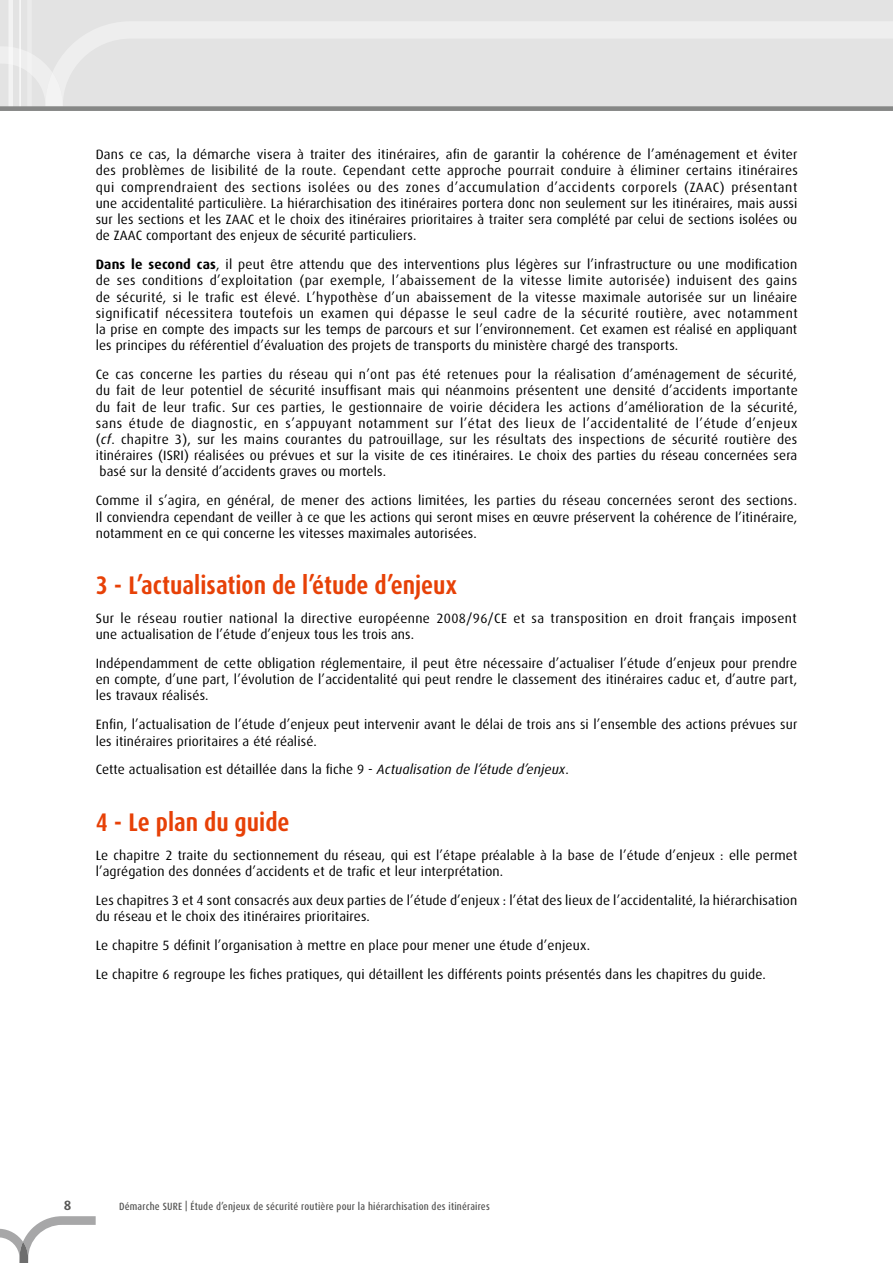
<style>
.page{position:relative;width:893px;height:1263px;background:#fff}
.page>*{position:absolute;margin:0;border:0;box-sizing:border-box;transform-origin:0 0}
.t1{font:700 condensed 25.5px "Dax OT";color:#e74107}
.t2{font:13.5px/16.2px "Dax OT";letter-spacing:.01em;color:#000;text-align:justify}
.t3{font:13.5px/16.2px "Dax OT";letter-spacing:.03em;color:#000}
.t4{font:700 13.5px "Dax OT";color:#565655}
.t5{font:500 condensed 10.5px "Dax OT";letter-spacing:.02em;color:#565655}
.s1{font-weight:700}
.s2{font-style:italic}
</style>
<div class="page">
<div style="left:0;top:0;width:893px;height:106px;background:#e3e3e3"></div>
<hr style="left:9px;top:0;width:4px;height:108px;background:#f3f3f3">
<hr style="left:19px;top:0;width:2px;height:108px;background:#fff">
<div style="left:27px;top:0;width:5px;height:108px;background:#ebebeb"></div>
<svg style="left:63px;top:22px;width:830px;height:71px"></svg>
<svg style="left:0;top:46px;width:63px;height:60px"></svg>
<div style="left:0;top:106px;width:893px;height:5px;background:#868786"></div>
<svg style="left:0;top:1216px;width:96px;height:47px"></svg>
<p class="t2" style="left:96px;top:147px;width:704px">Dans ce cas, la démarche visera à traiter des itinéraires, afin de garantir la cohérence de l’aménagement et éviter des problèmes de lisibilité de la route. Cependant cette approche pourrait conduire à éliminer certains itinéraires qui comprendraient des sections isolées ou des zones d’accumulation d’accidents corporels (ZAAC) présentant une accidentalité particulière. La hiérarchisation des itinéraires portera donc non seulement sur les itinéraires, mais aussi sur les sections et les ZAAC et le choix des itinéraires prioritaires à traiter sera complété par celui de sections isolées ou de ZAAC comportant des enjeux de sécurité particuliers.</p>
<p class="t2" style="left:96px;top:257px;width:703px"><span class="s1">Dans le second cas</span>, il peut être attendu que des interventions plus légères sur l’infrastructure ou une modification de ses conditions d’exploitation (par exemple, l’abaissement de la vitesse limite autorisée) induisent des gains de sécurité, si le trafic est élevé. L’hypothèse d’un abaissement de la vitesse maximale autorisée sur un linéaire significatif nécessitera toutefois un examen qui dépasse le seul cadre de la sécurité routière, avec notamment la prise en compte des impacts sur les temps de parcours et sur l’environnement. Cet examen est réalisé en appliquant les principes du référentiel d’évaluation des projets de transports du ministère chargé des transports.</p>
<p class="t2" style="left:96px;top:366px;width:704px">Ce cas concerne les parties du réseau qui n’ont pas été retenues pour la réalisation d’aménagement de sécurité, du fait de leur potentiel de sécurité insuffisant mais qui néanmoins présentent une densité d’accidents importante du fait de leur trafic. Sur ces parties, le gestionnaire de voirie décidera les actions d’amélioration de la sécurité, sans étude de diagnostic, en s’appuyant notamment sur l’état des lieux de l’accidentalité de l’étude d’enjeux (<span class="s2">cf</span>. chapitre 3), sur les mains courantes du patrouillage, sur les résultats des inspections de sécurité routière des itinéraires (ISRI) réalisées ou prévues et sur la visite de ces itinéraires. Le choix des parties du réseau concernées sera basé sur la densité d’accidents graves ou mortels.</p>
<p class="t2" style="left:96px;top:493px;width:703px">Comme il s’agira, en général, de mener des actions limitées, les parties du réseau concernées seront des sections.<br>Il conviendra cependant de veiller à ce que les actions qui seront mises en œuvre préservent la cohérence de l’itinéraire, notamment en ce qui concerne les vitesses maximales autorisées.</p>
<h1 class="t1" style="left:96px;top:569px;width:363px">3 - L’actualisation de l’étude d’enjeux</h1>
<p class="t3" style="left:96px;top:610px;width:703px">Sur le réseau routier national la directive européenne 2008/96/CE et sa transposition en droit français imposent une actualisation de l’étude d’enjeux tous les trois ans.</p>
<p class="t2" style="left:96px;top:655px;width:703px">Indépendamment de cette obligation réglementaire, il peut être nécessaire d’actualiser l’étude d’enjeux pour prendre en compte, d’une part, l’évolution de l’accidentalité qui peut rendre le classement des itinéraires caduc et, d’autre part, les travaux réalisés.</p>
<p class="t2" style="left:96px;top:717px;width:703px">Enfin, l’actualisation de l’étude d’enjeux peut intervenir avant le délai de trois ans si l’ensemble des actions prévues sur les itinéraires prioritaires a été réalisé.</p>
<p class="t2" style="left:96px;top:762px;width:475px">Cette actualisation est détaillée dans la fiche 9 - <span class="s2">Actualisation de l’étude d’enjeux</span>.</p>
<h1 class="t1" style="left:96px;top:805px;width:195px">4 - Le plan du guide</h1>
<p class="t2" style="left:96px;top:847px;width:703px">Le chapitre 2 traite du sectionnement du réseau, qui est l’étape préalable à la base de l’étude d’enjeux : elle permet l’agrégation des données d’accidents et de trafic et leur interprétation.</p>
<p class="t2" style="left:96px;top:892px;width:703px">Les chapitres 3 et 4 sont consacrés aux deux parties de l’étude d’enjeux : l’état des lieux de l’accidentalité, la hiérarchisation du réseau et le choix des itinéraires prioritaires.</p>
<p class="t2" style="left:96px;top:931px;width:672px;line-height:29px">Le chapitre 5 définit l’organisation à mettre en place pour mener une étude d’enjeux.<br>Le chapitre 6 regroupe les fiches pratiques, qui détaillent les différents points présentés dans les chapitres du guide.</p>
<p class="t4" style="left:64px;top:1197px;width:9px">8</p>
<p class="t5" style="left:119px;top:1199px;width:372px">Démarche SURE | Étude d’enjeux de sécurité routière pour la hiérarchisation des itinéraires</p>
</div>
